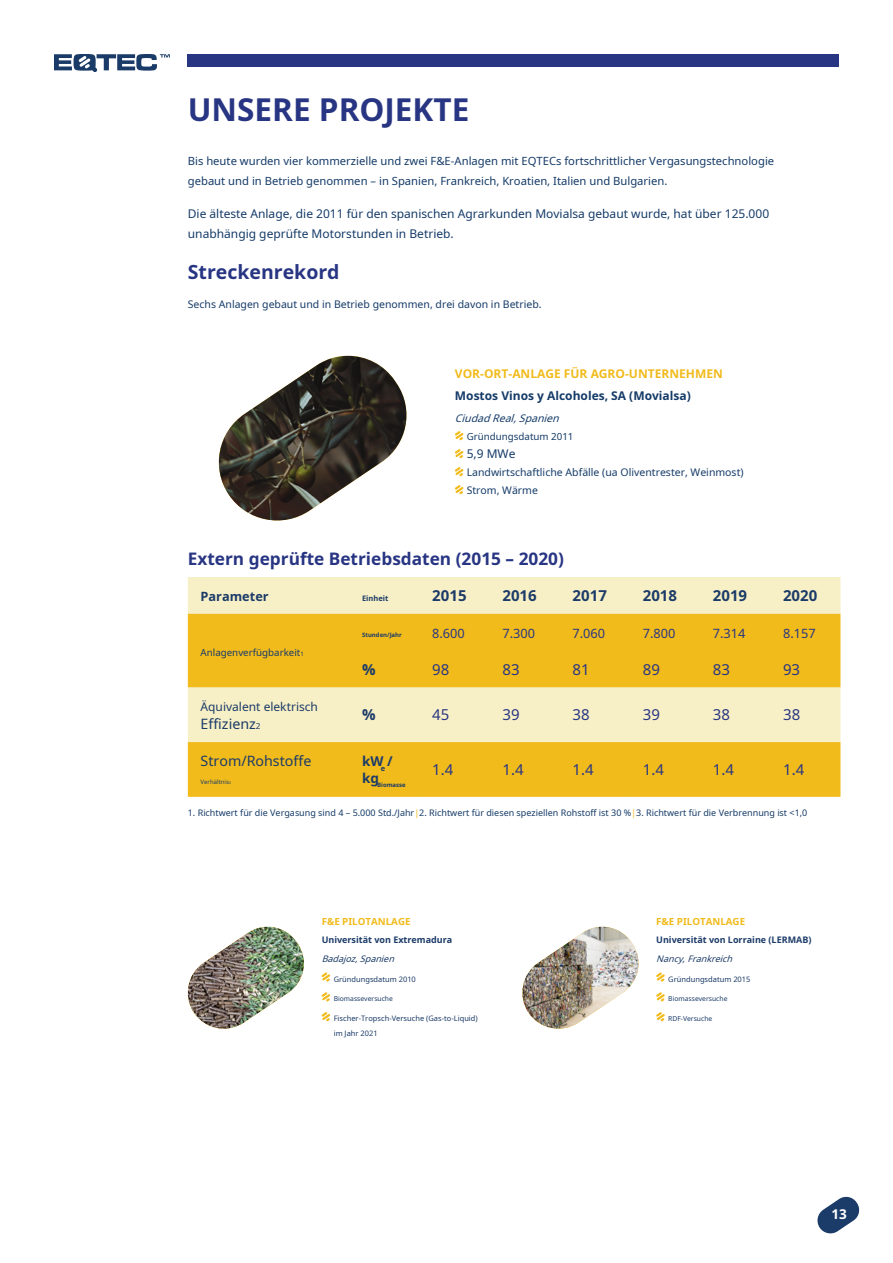
<style>
.page{position:relative;width:893px;height:1263px;background:#fff}
.page>*{position:absolute;margin:0;border:0;box-sizing:border-box;transform-origin:0 0}
.t1{font:700 31.5px "Noto Sans";color:#283583}
.t2{font:700 19.5px "Noto Sans";color:#283583}
.t3{font:700 17.25px "Noto Sans";color:#283583}
.t4{font:15px "Noto Sans";color:#283583}
.t5{font:700 15px "Noto Sans";color:#1b3b68}
.t6{font:14.25px "Noto Sans";color:#1b3b68}
.t7{font:700 13.5px/16.2px "Noto Sans";color:#1b3b68}
.t8{font:700 13.5px "Noto Sans";color:#fff}
.t9{font:12.75px "Noto Sans";color:#283583}
.t10{font:700 12.75px "Noto Sans";color:#1b3b68}
.t11{font:12px/19.8px "Noto Sans";color:#153b68}
.t12{font:700 12px "Noto Sans";color:#153b68}
.t13{font:700 12px "Noto Sans";color:#f1bb1c}
.t14{font:12px "Noto Sans";color:#1b3b68}
.t15{font:11.25px/19.8px "Noto Sans";color:#153b68}
.t16{font:10.5px/18px "Noto Sans";color:#153b68}
.t17{font:italic 10.5px "Noto Sans";color:#153b68}
.t18{font:700 9.75px "Noto Sans";color:#f1bb1c}
.t19{font:9.75px "Noto Sans";color:#1b3b68}
.t20{font:9.75px "Noto Sans";color:#153b68}
.t21{font:9px "Noto Sans";color:#153b68}
.t22{font:700 9px "Noto Sans";color:#1b3b68}
.t23{font:italic 9px "Noto Sans";color:#1b3b68}
.t24{font:7.5px "Noto Sans";color:#1b3b68}
.t25{font:700 7.5px "Noto Sans";color:#1b3b68}
.t26{font:6.75px "Noto Sans";color:#1b3b68}
.t27{font:700 6px "Noto Sans";color:#1b3b68}
.t28{font:6px "Noto Sans";color:#1b3b68}
.s1{font-size:6px}
.s2{font-size:8.25px}
.s3{font-size:3.75px}
.s4{color:#f1bb1c}
</style>
<div class="page">
<div style="left:188px;top:54px;width:651px;height:13px;background:#283583"></div>
<svg style="left:817px;top:1196px;width:43px;height:38px"></svg>
<svg style="left:54px;top:54px;width:116px;height:18px"></svg>
<svg style="left:321px;top:972px;width:9px;height:10px"></svg>
<svg style="left:321px;top:992px;width:9px;height:10px"></svg>
<svg style="left:321px;top:1012px;width:9px;height:9px"></svg>
<svg style="left:455px;top:431px;width:8px;height:9px"></svg>
<svg style="left:455px;top:449px;width:8px;height:9px"></svg>
<svg style="left:455px;top:467px;width:8px;height:9px"></svg>
<svg style="left:455px;top:485px;width:8px;height:9px"></svg>
<svg style="left:656px;top:972px;width:9px;height:10px"></svg>
<svg style="left:656px;top:992px;width:9px;height:10px"></svg>
<svg style="left:656px;top:1012px;width:9px;height:9px"></svg>
<img style="left:187px;top:927px;width:117px;height:102px">
<img style="left:218px;top:356px;width:189px;height:165px">
<img style="left:522px;top:927px;width:117px;height:102px">
<div style="left:188px;top:577px;width:652px;height:37px;background:#f7efc6"></div>
<svg style="left:188px;top:614px;width:652px;height:183px;fill:#f1bb1c"></svg>
<h1 class="t1" style="left:188px;top:87px;width:283px">UNSERE PROJEKTE</h1>
<p class="t15" style="left:188px;top:151px;width:588px">Bis heute wurden vier kommerzielle und zwei F&amp;E-Anlagen mit EQTECs fortschrittlicher Vergasungstechnologie gebaut und in Betrieb genommen – in Spanien, Frankreich, Kroatien, Italien und Bulgarien.</p>
<p class="t11" style="left:188px;top:203px;width:583px">Die älteste Anlage, die 2011 für den spanischen Agrarkunden Movialsa gebaut wurde, hat über 125.000 unabhängig geprüfte Motorstunden in Betrieb.</p>
<h2 class="t2" style="left:188px;top:258px;width:153px">Streckenrekord</h2>
<p class="t16" style="left:188px;top:294px;width:355px">Sechs Anlagen gebaut und in Betrieb genommen, drei davon in Betrieb.</p>
<p class="t13" style="left:455px;top:365px;width:269px">VOR-ORT-ANLAGE FÜR AGRO-UNTERNEHMEN</p>
<p class="t12" style="left:455px;top:387px;width:237px">Mostos Vinos y Alcoholes, SA (Movialsa)</p>
<p class="t17" style="left:455px;top:411px;width:109px">CiudadReal,Spanien</p>
<p class="t20" style="left:467px;top:430px;width:108px">Gründungsdatum 2011</p>
<p class="t11" style="left:467px;top:444px;width:50px">5,9 MWe</p>
<p class="t16" style="left:467px;top:463px;width:278px">Landwirtschaftliche Abfälle (ua Oliventrester, Weinmost)<br>Strom, Wärme</p>
<h3 class="t3" style="left:188px;top:546px;width:378px">Extern geprüfte Betriebsdaten (2015 – 2020)</h3>
<p class="t10" style="left:201px;top:587px;width:70px">Parameter</p>
<p class="t25" style="left:362px;top:593px;width:28px">Einheit</p>
<h3 class="t5" style="left:432px;top:585px;width:36px">2015</h3>
<h3 class="t5" style="left:502px;top:585px;width:36px">2016</h3>
<h3 class="t5" style="left:573px;top:585px;width:36px">2017</h3>
<h3 class="t5" style="left:643px;top:585px;width:36px">2018</h3>
<h3 class="t5" style="left:713px;top:585px;width:36px">2019</h3>
<h3 class="t5" style="left:783px;top:585px;width:36px">2020</h3>
<p class="t27" style="left:362px;top:630px;width:41px">Stunden/Jahr</p>
<p class="t9" style="left:432px;top:624px;width:34px">8.600</p>
<p class="t9" style="left:502px;top:624px;width:34px">7.300</p>
<p class="t9" style="left:573px;top:624px;width:34px">7.060</p>
<p class="t9" style="left:643px;top:624px;width:34px">7.800</p>
<p class="t9" style="left:713px;top:624px;width:34px">7.314</p>
<p class="t9" style="left:783px;top:624px;width:34px">8.157</p>
<p class="t19" style="left:201px;top:646px;width:105px">Anlagenverfügbarkeit<span class="s1">1</span></p>
<h3 class="t5" style="left:362px;top:658px;width:15px">%</h3>
<h3 class="t4" style="left:432px;top:658px;width:19px">98</h3>
<h3 class="t4" style="left:502px;top:658px;width:19px">83</h3>
<h3 class="t4" style="left:573px;top:658px;width:19px">81</h3>
<h3 class="t4" style="left:643px;top:658px;width:19px">89</h3>
<h3 class="t4" style="left:713px;top:658px;width:19px">83</h3>
<h3 class="t4" style="left:783px;top:658px;width:19px">93</h3>
<p class="t14" style="left:201px;top:698px;width:119px">Äquivalent elektrisch</p>
<p class="t6" style="left:201px;top:714px;width:62px">Effizienz<span class="s2">2</span></p>
<h3 class="t5" style="left:362px;top:704px;width:15px">%</h3>
<h3 class="t4" style="left:432px;top:704px;width:19px">45</h3>
<h3 class="t4" style="left:502px;top:704px;width:19px">39</h3>
<h3 class="t4" style="left:573px;top:704px;width:19px">38</h3>
<h3 class="t4" style="left:643px;top:704px;width:19px">39</h3>
<h3 class="t4" style="left:713px;top:704px;width:19px">38</h3>
<h3 class="t4" style="left:783px;top:704px;width:19px">38</h3>
<p class="t6" style="left:201px;top:751px;width:112px">Strom/Rohstoffe</p>
<p class="t28" style="left:201px;top:778px;width:32px">Verhältnis<span class="s3">3</span></p>
<p class="t7" style="left:362px;top:753px;width:32px">kW / kg</p>
<h3 class="t4" style="left:432px;top:759px;width:23px">1.4</h3>
<h3 class="t4" style="left:502px;top:759px;width:23px">1.4</h3>
<h3 class="t4" style="left:573px;top:759px;width:23px">1.4</h3>
<h3 class="t4" style="left:643px;top:759px;width:23px">1.4</h3>
<h3 class="t4" style="left:713px;top:759px;width:23px">1.4</h3>
<h3 class="t4" style="left:783px;top:759px;width:23px">1.4</h3>
<p class="t21" style="left:188px;top:806px;width:621px">1. Richtwert für die Vergasung sind 4 – 5.000 Std./Jahr<span class="s4">|</span>2. Richtwert für diesen speziellen Rohstoff ist 30 %<span class="s4">|</span>3. Richtwert für die Verbrennung ist &lt;1,0</p>
<p class="t25" style="left:381px;top:763px;width:6px">e</p>
<p class="t27" style="left:377px;top:781px;width:30px">Biomasse</p>
<p class="t18" style="left:322px;top:914px;width:90px">F&amp;E PILOTANLAGE</p>
<p class="t22" style="left:322px;top:933px;width:132px">Universität von Extremadura</p>
<p class="t23" style="left:322px;top:952px;width:77px">Badajoz,Spanien</p>
<p class="t24" style="left:334px;top:974px;width:84px">Gründungsdatum 2010</p>
<p class="t26" style="left:334px;top:994px;width:61px">Biomasseversuche</p>
<p class="t18" style="left:656px;top:914px;width:90px">F&amp;E PILOTANLAGE</p>
<p class="t22" style="left:656px;top:933px;width:157px">Universität von Lorraine (LERMAB)</p>
<p class="t23" style="left:656px;top:952px;width:81px">Nancy,Frankreich</p>
<p class="t24" style="left:668px;top:974px;width:84px">Gründungsdatum 2015</p>
<p class="t26" style="left:668px;top:994px;width:61px">Biomasseversuche</p>
<p class="t24" style="left:334px;top:1013px;width:146px">Fischer-Tropsch-Versuche (Gas-to-Liquid)</p>
<p class="t26" style="left:668px;top:1014px;width:46px">RDF-Versuche</p>
<p class="t24" style="left:334px;top:1028px;width:45px">im Jahr 2021</p>
<p class="t8" style="left:831px;top:1204px;width:17px">13</p>
</div>
